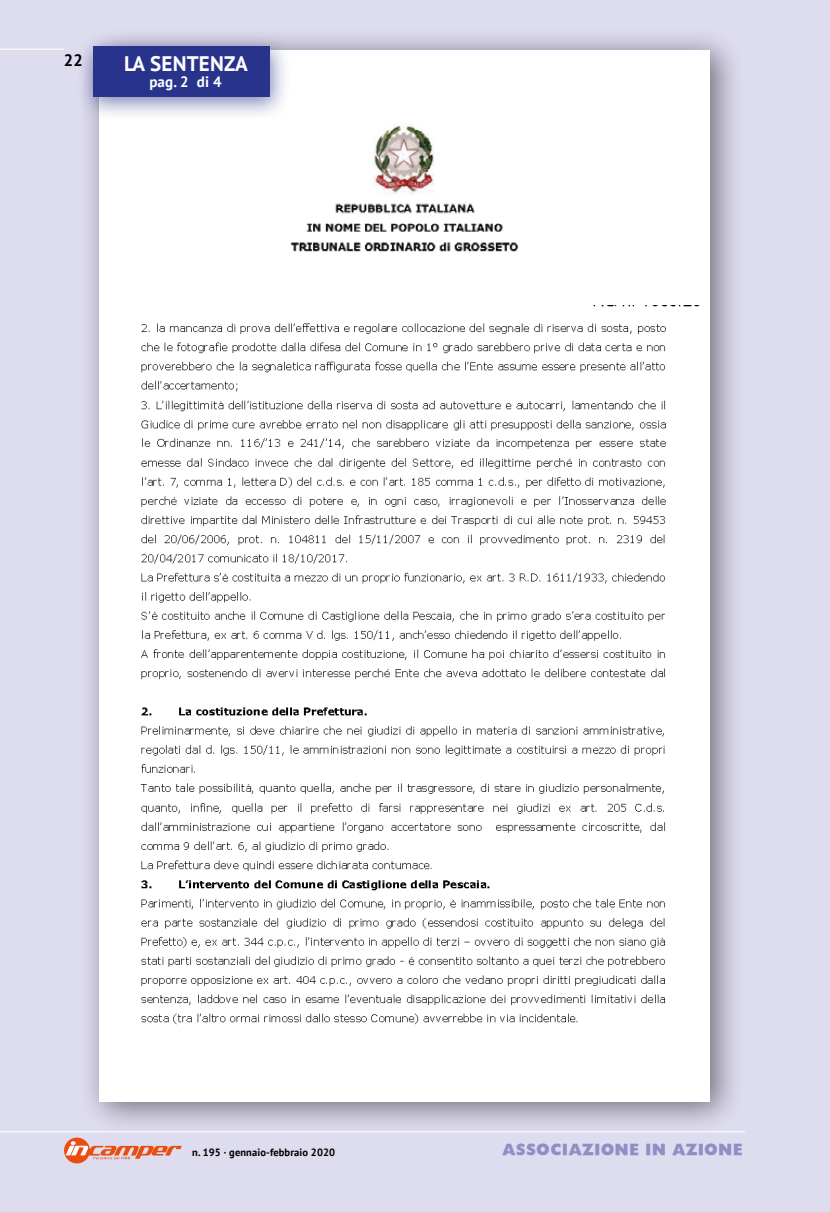
<style>
.page{position:relative;width:830px;height:1212px;background:#fff}
.page>*{position:absolute;margin:0;border:0;box-sizing:border-box;transform-origin:0 0}
.t1{font:700 21px "PT Sans";letter-spacing:.01em;color:#fff}
.t2{font:700 16.5px "PT Sans";color:#000}
.t3{font:15px "Headline NEWS";letter-spacing:.01em;color:#908ec4}
.t4{font:700 15px "PT Sans";color:#fff}
.t5{font:700 10.5px "PT Sans";letter-spacing:.01em;color:#000}
</style>
<div class="page">
<div style="left:0;top:0;width:829px;height:1212px;background:#dedcef"></div>
<hr style="left:0;top:49px;width:64px;height:1px;background:#fff">
<hr style="left:0;top:1131px;width:744px;height:1px;background:#fff">
<svg style="left:64px;top:1137px;width:26px;height:26px"></svg>
<svg style="left:65px;top:1141px;width:117px;height:19px"></svg>
<div style="left:78px;top:26px;width:666px;height:1108px;background:#000;opacity:.5"></div>
<div style="left:99px;top:50px;width:610px;height:1051px;background:#fff"></div>
<div style="left:77px;top:34px;width:213px;height:87px;background:#283583;opacity:.6"></div>
<div style="left:94px;top:47px;width:176px;height:50px;background:#28348b"></div>
<img style="left:140px;top:305px;width:560px;height:720px">
<img style="left:276px;top:119px;width:243px;height:133px">
<h2 class="t2" style="left:64px;top:50px;width:20px">22</h2>
<h1 class="t1" style="left:124px;top:49px;width:125px">LA SENTENZA</h1>
<h3 class="t4" style="left:149px;top:72px;width:74px">pag. 2 di 4</h3>
<p class="t5" style="left:192px;top:1145px;width:144px">n. 195 · gennaio-febbraio 2020</p>
<h3 class="t3" style="left:502px;top:1143px;width:242px">ASSOCIAZIONE IN AZIONE</h3>
</div>
